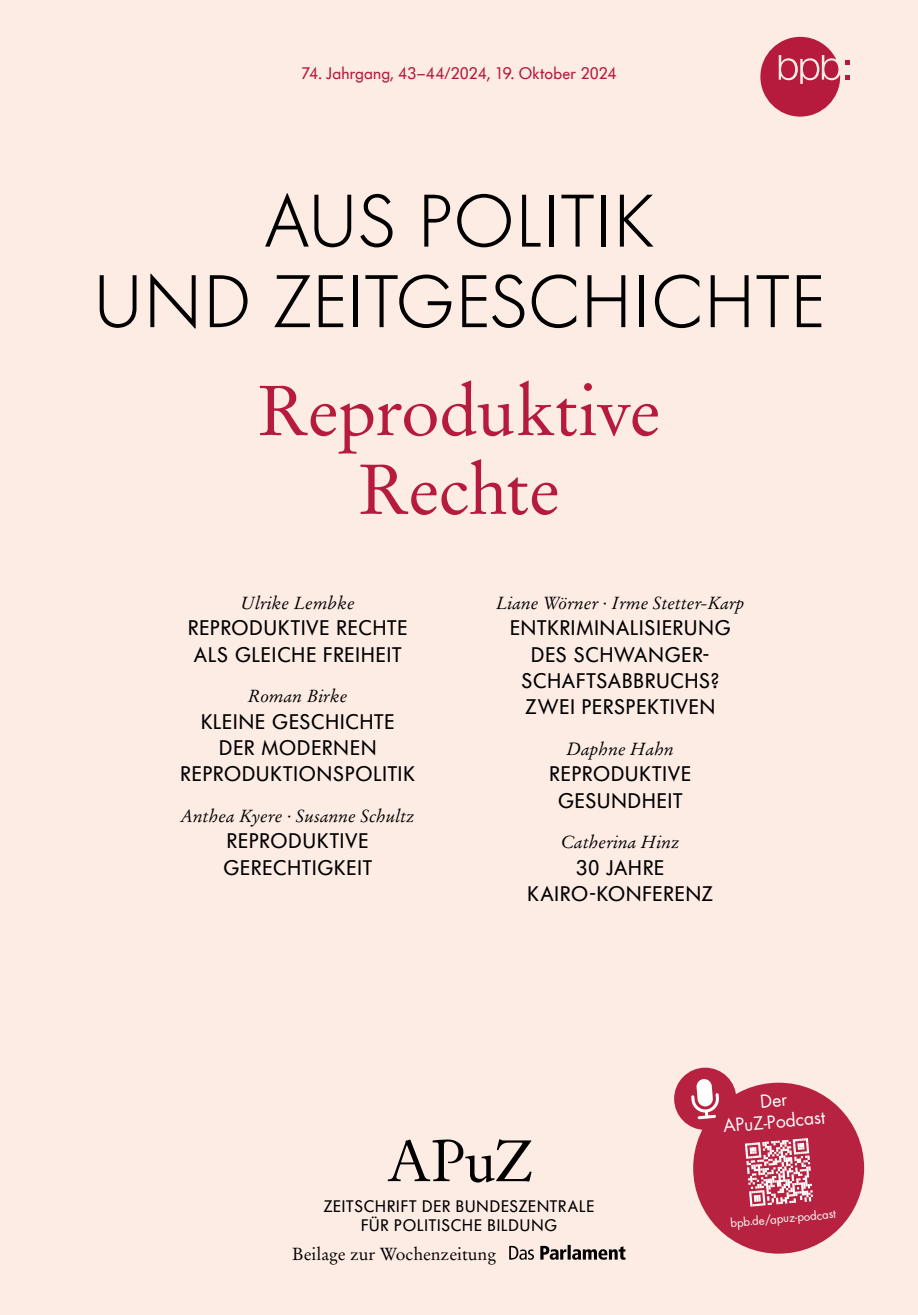
<style>
.page{position:relative;width:918px;height:1315px;background:#fdece4}
.page>*{position:absolute;margin:0;border:0;box-sizing:border-box;transform-origin:0 0}
.id452{font:300 73.5px/80.5px "Futura BQ";letter-spacing:.01em;color:#000;text-align:center}
.id453{font:70px/78.8px "Stempel Garamond LT Pro";letter-spacing:-.015em;color:#b61a3d;text-align:center}
.id454{font:21px/26.2px "Futura BQ";letter-spacing:.045em;color:#000;text-align:center}
.id451{font:italic 17.5px "Stempel Garamond LT Pro";color:#000}
.id340{font:17.5px "Stempel Garamond LT Pro";color:#000}
.t1{font:17.5px/21px "Futura Std";color:#fff;text-align:center}
.id342{font:16.62px/19.9px "Futura BQ";letter-spacing:.055em;color:#000;text-align:center}
.id450{font:16.62px "Futura BQ";letter-spacing:.01em;color:#b61a3d}
.t2{font:11.38px "Futura Std";color:#fff}
</style>
<div class="page">
<svg style="left:760px;top:37px;width:89px;height:80px"></svg>
<svg style="left:388px;top:1139px;width:143px;height:43px"></svg>
<svg style="left:540px;top:1244px;width:85px;height:15px"></svg>
<svg style="left:509px;top:1245px;width:25px;height:14px"></svg>
<div style="left:693px;top:1082px;width:171px;height:171px;background:#b6223f;border-radius:50%"></div>
<div style="left:674px;top:1067px;width:62px;height:63px;background:#b6223f;border-radius:50%"></div>
<svg style="left:691px;top:1079px;width:28px;height:40px"></svg>
<svg style="left:745px;top:1138px;width:68px;height:68px"></svg>
<p class="id450" style="left:301px;top:63px;width:316px">74. Jahrgang, 43–44/2024, 19. Oktober 2024</p>
<p class="id452" style="left:94px;top:181px;width:732px">AUS POLITIK<br>UND ZEITGESCHICHTE</p>
<p class="id453" style="left:258px;top:371px;width:404px">Reproduktive<br>Rechte</p>
<p class="id451" style="left:241px;top:592px;width:116px">Ulrike Lembke</p>
<p class="id454" style="left:188px;top:615px;width:221px;text-align:left">REPRODUKTIVE RECHTE<br>ALS GLEICHE FREIHEIT</p>
<p class="id451" style="left:248px;top:685px;width:101px">Roman Birke</p>
<p class="id454" style="left:180px;top:708px;width:236px">KLEINE GESCHICHTE<br>DER MODERNEN<br>REPRODUKTIONSPOLITIK</p>
<p class="id451" style="left:180px;top:805px;width:236px">Anthea Kyere ∙ Susanne Schultz</p>
<p class="id454" style="left:223px;top:828px;width:150px;text-align:left">REPRODUKTIVE<br>GERECHTIGKEIT</p>
<p class="id451" style="left:496px;top:592px;width:250px">Liane Wörner ∙ Irme Stetter-Karp</p>
<p class="id454" style="left:510px;top:615px;width:222px">ENTKRIMINALISIERUNG<br>DES SCHWANGER-<br>SCHAFTSABBRUCHS?<br>ZWEI PERSPEKTIVEN</p>
<p class="id451" style="left:566px;top:738px;width:109px">Daphne Hahn</p>
<p class="id454" style="left:549px;top:760px;width:143px">REPRODUKTIVE<br>GESUNDHEIT</p>
<p class="id451" style="left:561px;top:831px;width:121px">Catherina Hinz</p>
<p class="id454" style="left:527px;top:854px;width:187px">30 JAHRE<br>KAIRO-KONFERENZ</p>
<p class="t1" style="left:720px;top:1094px;width:104px;rotate:-5deg">Der<br>APuZ-Podcast</p>
<p class="id342" style="left:324px;top:1195px;width:272px">ZEITSCHRIFT DER BUNDESZENTRALE<br>FÜR POLITISCHE BILDUNG</p>
<p class="id340" style="left:292px;top:1242px;width:205px">Beilage zur Wochenzeitung</p>
<p class="t2" style="left:730px;top:1215px;width:107px;rotate:-5deg">bpb.de/apuz-podcast</p>
</div>
